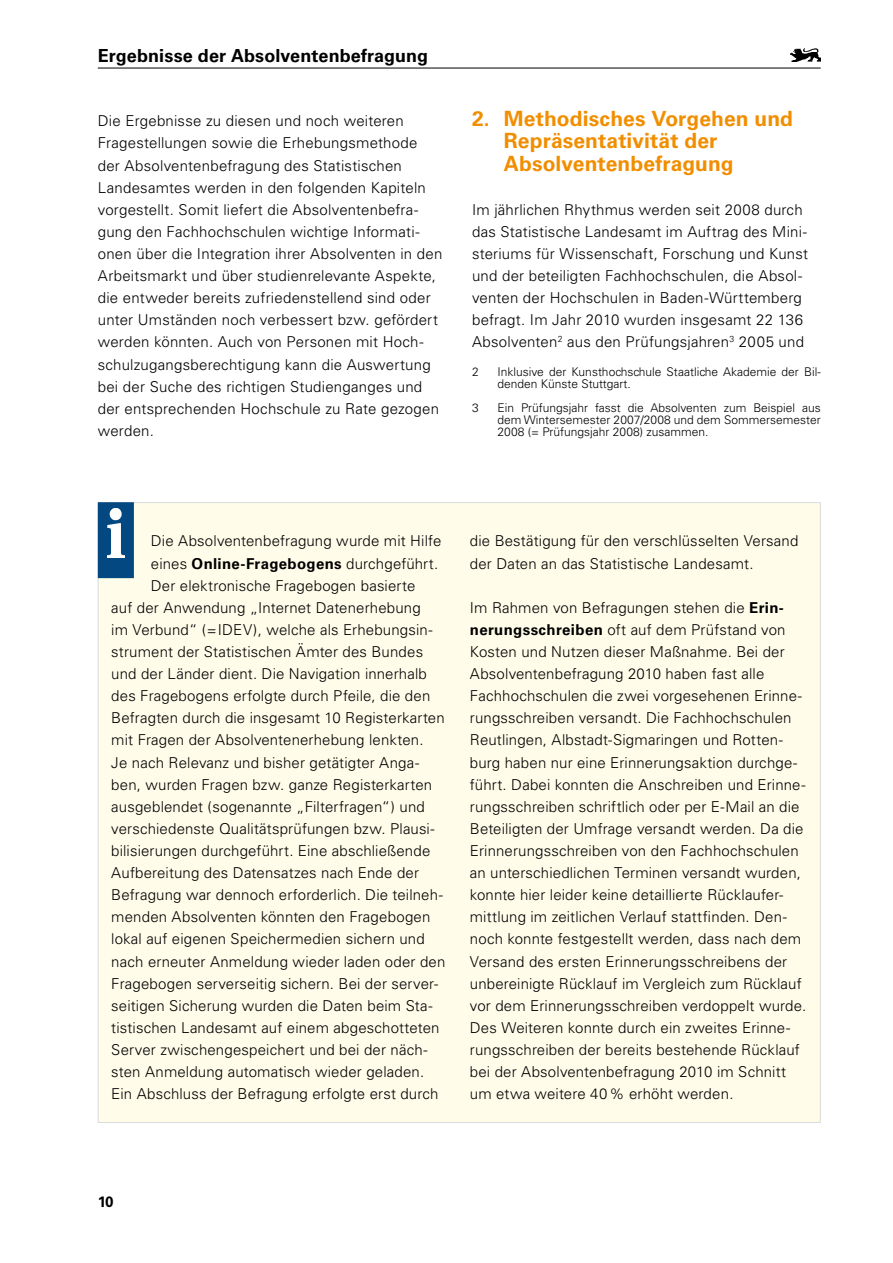
<style>
.page{position:relative;width:893px;height:1263px;background:#fff}
.page>*{position:absolute;margin:0;border:0;box-sizing:border-box;transform-origin:0 0}
.t1{font:700 21px/22px "Univers";letter-spacing:.005em;color:#f18e00}
.t2{font:700 18px "Univers";letter-spacing:.005em;color:#000}
.t3{font:300 15px/22px "Univers";letter-spacing:.01em;color:#000}
.t4{font:700 15px "Univers";color:#000}
.t5{font:300 12px/12px "Univers";color:#000}
.s1{font-weight:700}
</style>
<div class="page">
<hr style="left:98px;top:68px;width:723px;height:1px;background:#000">
<img style="left:791px;top:49px;width:30px;height:12px">
<div style="left:98px;top:503px;width:722px;height:619px;background:#fffdea"></div>
<div style="left:98px;top:502px;width:36px;height:76px;background:#034881;border:2px solid #034881"></div>
<img style="left:108px;top:508px;width:17px;height:50px">
<p class="t2" style="left:98px;top:46px;width:332px">Ergebnisse der Absolventenbefragung</p>
<p class="t3" style="left:98px;top:110px;width:346px">Die Ergebnisse zu diesen und noch weiteren Fragestellungen sowie die Erhebungsmethode der Absolventenbefragung des Statistischen Landesamtes werden in den folgenden Kapiteln vorgestellt. Somit liefert die Absolventenbefra&shy;gung den Fachhochschulen wichtige Informati&shy;onen über die Integration ihrer Absolventen in den Arbeitsmarkt und über studienrelevante Aspekte, die entweder bereits zufriedenstellend sind oder unter Umständen noch verbessert bzw. gefördert werden könnten. Auch von Personen mit Hoch&shy;schulzugangsberechtigung kann die Auswertung bei der Suche des richtigen Studienganges und der entsprechenden Hochschule zu Rate gezogen werden.</p>
<h1 class="t1" style="left:504px;top:108px;width:291px;text-indent:-32px">2. Methodisches Vorgehen und<br>Repräsentativität der<br>Absolventenbefragung</h1>
<p class="t3" style="left:472px;top:198px;width:338px">Im jährlichen Rhythmus werden seit 2008 durch das Statistische Landesamt im Auftrag des Mini&shy;steriums für Wissenschaft, Forschung und Kunst und der beteiligten Fachhochschulen, die Absol&shy;venten der Hochschulen in Baden-Württemberg befragt. Im Jahr 2010 wurden insgesamt 22 136<br>Absolventen<sup>2</sup> aus den Prüfungsjahren<sup>3</sup> 2005 und</p>
<p class="t5" style="left:472px;top:366px;width:8px">2</p>
<p class="t5" style="left:497px;top:366px;width:325px">Inklusive der Kunsthochschule Staatliche Akademie der Bil&shy;denden Künste Stuttgart.</p>
<p class="t5" style="left:472px;top:402px;width:8px">3</p>
<p class="t5" style="left:497px;top:402px;width:325px;text-align:justify">Ein Prüfungsjahr fasst die Absolventen zum Beispiel aus dem Wintersemester 2007/2008 und dem Sommersemester 2008 (= Prüfungsjahr 2008) zusammen.</p>
<p class="t3" style="left:151px;top:530px;width:292px">Die Absolventenbefragung wurde mit Hilfe</p>
<p class="t3" style="left:151px;top:552px;width:289px">eines <span class="s1">Online-Fragebogens</span> durchgeführt.</p>
<p class="t3" style="left:151px;top:574px;width:266px">Der elektronische Fragebogen basierte</p>
<p class="t3" style="left:111px;top:596px;width:311px">auf der Anwendung „Internet Datenerhebung</p>
<p class="t3" style="left:111px;top:618px;width:323px">im Verbund“ (=IDEV), welche als Erhebungsin-</p>
<p class="t3" style="left:111px;top:641px;width:313px">strument der Statistischen Ämter des Bundes</p>
<p class="t3" style="left:111px;top:663px;width:317px">und der Länder dient. Die Navigation innerhalb</p>
<p class="t3" style="left:111px;top:685px;width:321px">des Fragebogens erfolgte durch Pfeile, die den</p>
<p class="t3" style="left:111px;top:707px;width:335px">Befragten durch die insgesamt 10 Registerkarten</p>
<p class="t3" style="left:111px;top:729px;width:314px">mit Fragen der Absolventenerhebung lenkten.</p>
<p class="t3" style="left:111px;top:751px;width:309px">Je nach Relevanz und bisher getätigter Anga-</p>
<p class="t3" style="left:111px;top:773px;width:322px">ben, wurden Fragen bzw. ganze Registerkarten</p>
<p class="t3" style="left:111px;top:795px;width:315px">ausgeblendet (sogenannte „Filterfragen“) und</p>
<p class="t3" style="left:111px;top:817px;width:325px">verschiedenste Qualitätsprüfungen bzw. Plausi-</p>
<p class="t3" style="left:111px;top:840px;width:321px">bilisierungen durchgeführt. Eine abschließende</p>
<p class="t3" style="left:111px;top:862px;width:309px">Aufbereitung des Datensatzes nach Ende der</p>
<p class="t3" style="left:111px;top:884px;width:333px">Befragung war dennoch erforderlich. Die teilneh-</p>
<p class="t3" style="left:111px;top:906px;width:321px">menden Absolventen könnten den Fragebogen</p>
<p class="t3" style="left:111px;top:928px;width:315px">lokal auf eigenen Speichermedien sichern und</p>
<p class="t3" style="left:111px;top:950px;width:336px">nach erneuter Anmeldung wieder laden oder den</p>
<p class="t3" style="left:111px;top:972px;width:328px">Fragebogen serverseitig sichern. Bei der server-</p>
<p class="t3" style="left:111px;top:994px;width:323px">seitigen Sicherung wurden die Daten beim Sta-</p>
<p class="t3" style="left:111px;top:1016px;width:330px">tistischen Landesamt auf einem abgeschotteten</p>
<p class="t3" style="left:111px;top:1039px;width:318px">Server zwischengespeichert und bei der näch-</p>
<p class="t3" style="left:111px;top:1061px;width:314px">sten Anmeldung automatisch wieder geladen.</p>
<p class="t3" style="left:111px;top:1083px;width:329px">Ein Abschluss der Befragung erfolgte erst durch</p>
<p class="t3" style="left:470px;top:530px;width:330px">die Bestätigung für den verschlüsselten Versand der Daten an das Statistische Landesamt.</p>
<p class="t3" style="left:470px;top:596px;width:338px">Im Rahmen von Befragungen stehen die <span class="s1">Erin&shy;nerungsschreiben</span> oft auf dem Prüfstand von Kosten und Nutzen dieser Maßnahme. Bei der Absolventenbefragung 2010 haben fast alle Fachhochschulen die zwei vorgesehenen Erinne&shy;rungsschreiben versandt. Die Fachhochschulen Reutlingen, Albstadt-Sigmaringen und Rotten&shy;burg haben nur eine Erinnerungsaktion durchge&shy;führt. Dabei konnten die Anschreiben und Erinne&shy;rungsschreiben schriftlich oder per E-Mail an die Beteiligten der Umfrage versandt werden. Da die Erinnerungsschreiben von den Fachhochschulen an unterschiedlichen Terminen versandt wurden, konnte hier leider keine detaillierte Rücklaufer&shy;mittlung im zeitlichen Verlauf stattfinden. Den&shy;noch konnte festgestellt werden, dass nach dem Versand des ersten Erinnerungsschreibens der unbereinigte Rücklauf im Vergleich zum Rücklauf vor dem Erinnerungsschreiben verdoppelt wurde.<br>Des Weiteren konnte durch ein zweites Erinne&shy;rungsschreiben der bereits bestehende Rücklauf bei der Absolventenbefragung 2010 im Schnitt um etwa weitere 40% erhöht werden.</p>
<p class="t4" style="left:98px;top:1193px;width:17px">10</p>
</div>
